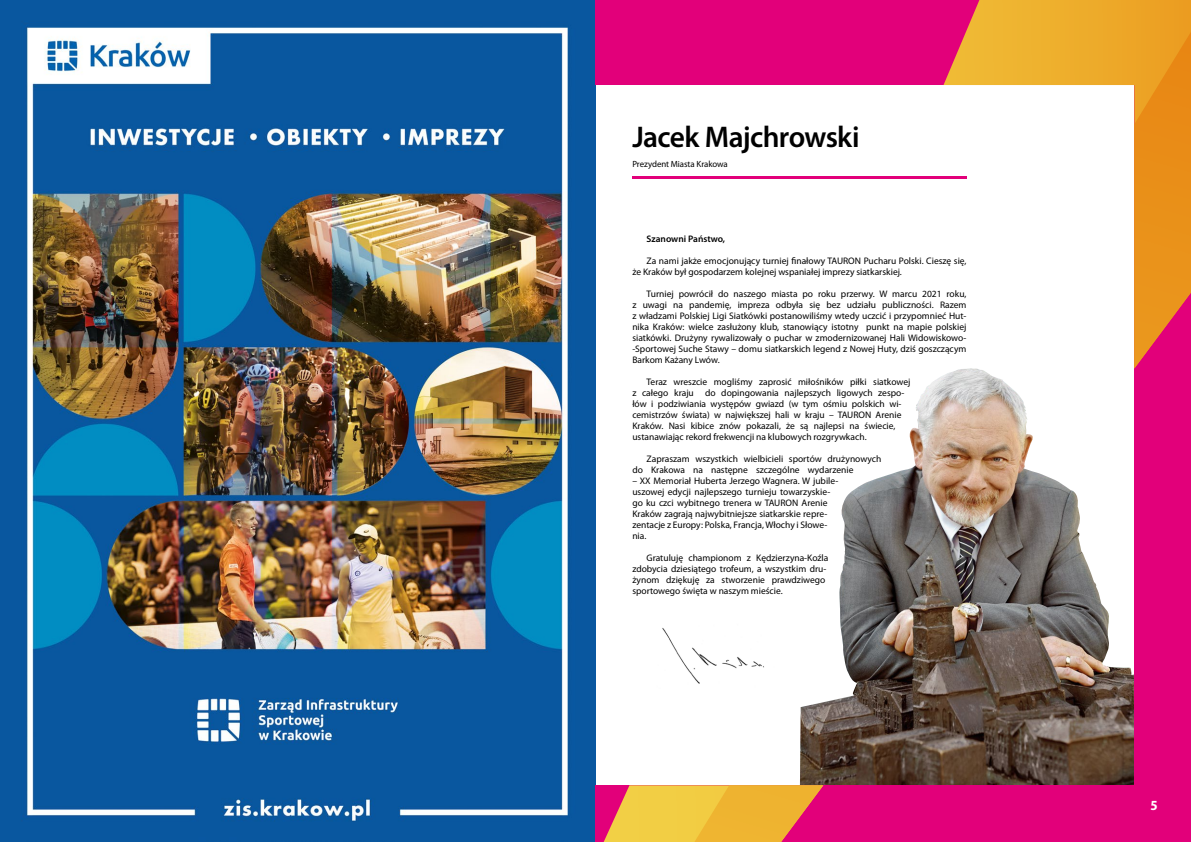
<style>
.page{position:relative;width:1191px;height:842px;background:#fff}
.page>*{position:absolute;margin:0;border:0;box-sizing:border-box;transform-origin:0 0}
.t1{font:600 30px "Myriad Pro";letter-spacing:-.02em;color:#000}
.t2{font:700 semi-condensed 14px "Myriad Pro";color:#fff}
.t3{font:9.5px/11px "Myriad Pro";color:#000}
.t4{font:600 9.5px "Myriad Pro";color:#000}
.t5{font:9px "Myriad Pro";letter-spacing:-.005em;color:#000}
</style>
<div class="page">
<img style="left:0;top:0;width:595px;height:842px">
<hr style="left:632px;top:176px;width:334px;height:3px;background:#e2007a">
<img style="left:662px;top:628px;width:102px;height:56px">
<img style="left:800px;top:369px;width:334px;height:416px">
<div style="left:595px;top:785px;width:596px;height:57px;background:#e2007a"></div>
<div style="left:595px;top:0;width:596px;height:85px;background:#e2007a"></div>
<div style="left:1134px;top:55px;width:57px;height:759px;background:#e2007a"></div>
<svg style="left:943px;top:0;width:248px;height:369px"></svg>
<svg style="left:603px;top:785px;width:220px;height:57px"></svg>
<h1 class="t1" style="left:632px;top:121px;width:229px">Jacek Majchrowski</h1>
<p class="t5" style="left:632px;top:159px;width:97px">Prezydent Miasta Krakowa</p>
<p class="t4" style="left:646px;top:234px;width:80px">Szanowni Państwo,</p>
<p class="t3" style="left:632px;top:256px;width:336px;text-indent:14px">Za nami jakże emocjonujący turniej finałowy TAURON Pucharu Polski. Cieszę się, że Kraków był gospodarzem kolejnej wspaniałej imprezy siatkarskiej.</p>
<p class="t3" style="left:632px;top:289px;width:336px;text-align:justify;text-indent:14px">Turniej powrócił do naszego miasta po roku przerwy. W marcu 2021 roku, z uwagi na pandemię, impreza odbyła się bez udziału publiczności. Razem z władzami Polskiej Ligi Siatkówki postanowiliśmy wtedy uczcić i przypomnieć Hut&shy;nika Kraków: wielce zasłużony klub, stanowiący istotny punkt na mapie polskiej siatkówki. Drużyny rywalizowały o puchar w zmodernizowanej Hali Widowiskowo--Sportowej Suche Stawy – domu siatkarskich legend z Nowej Huty, dziś goszczącym Barkom Każany Lwów.</p>
<p class="t3" style="left:632px;top:377px;width:280px;text-indent:14px">Teraz wreszcie mogliśmy zaprosić miłośników piłki siatkowej z całego kraju do dopingowania najlepszych ligowych zespo&shy;łów i podziwiania występów gwiazd (w tym ośmiu polskich wi&shy;cemistrzów świata) w największej hali w kraju – TAURON Arenie Kraków. Nasi kibice znów pokazali, że są najlepsi na świecie, ustanawiając rekord frekwencji na klubowych rozgrywkach.</p>
<p class="t3" style="left:632px;top:454px;width:250px;text-indent:14px">Zapraszam wszystkich wielbicieli sportów drużynowych do Krakowa na następne szczególne wydarzenie</p>
<p class="t3" style="left:632px;top:476px;width:207px">– XX Memoriał Huberta Jerzego Wagnera. W jubile&shy;uszowej edycji najlepszego turnieju towarzyskie&shy;go ku czci wybitnego trenera w TAURON Arenie Kraków zagrają najwybitniejsze siatkarskie repre&shy;zentacje z Europy: Polska, Francja, Włochy i Słowe&shy;nia.</p>
<p class="t3" style="left:632px;top:553px;width:198px;text-indent:14px">Gratuluję championom z Kędzierzyna-Koźla zdobycia dziesiątego trofeum, a wszystkim dru&shy;żynom dziękuję za stworzenie prawdziwego sportowego święta w naszym mieście.</p>
<h2 class="t2" style="left:1150px;top:798px;width:9px">5</h2>
</div>
